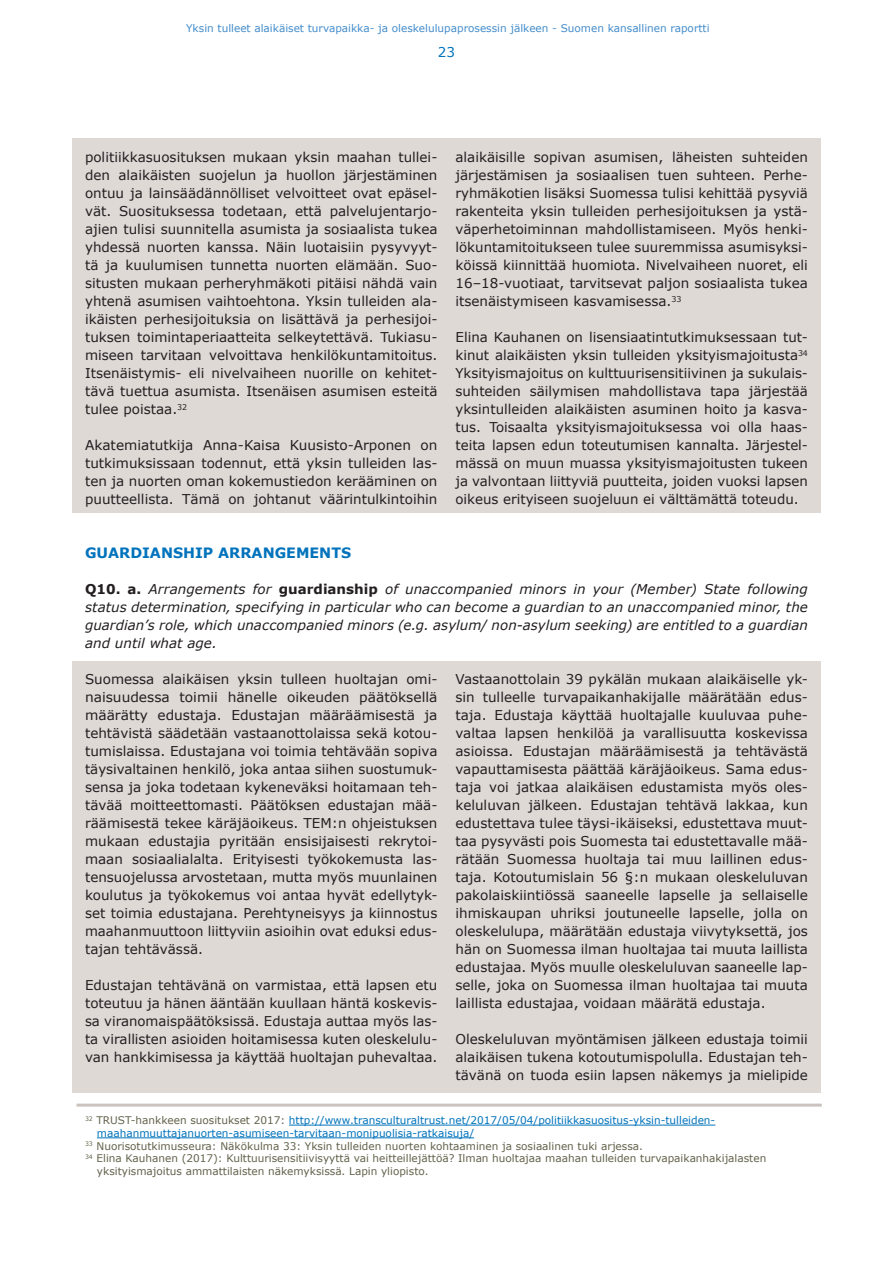
<style>
.page{position:relative;width:893px;height:1263px;background:#fff}
.page>*{position:absolute;margin:0;border:0;box-sizing:border-box;transform-origin:0 0}
.t1{font:700 14.25px "Verdana";color:#0073bc}
.t2{font:13.5px/18px "Verdana";color:#231f20;text-align:justify}
.t3{font:italic 13.5px/18px "Verdana";letter-spacing:.005em;color:#231f20;text-align:justify}
.t4{font:13.5px "Verdana";color:#0073bc}
.t5{font:10.5px "Verdana";color:#63624c}
.t6{font:10.5px "Verdana";color:#0073bc}
.t7{font:10.5px "Verdana";color:#448dcb}
.s1{font-weight:700;font-style:normal}
.s2{color:#63624c}
</style>
<div class="page">
<hr style="left:77px;top:1103px;width:745px;height:3px;background:#cbc3c0">
<div style="left:72px;top:661px;width:749px;height:432px;background:#dfd9d6"></div>
<div style="left:72px;top:138px;width:749px;height:375px;background:#dfd9d6"></div>
<hr style="left:289px;top:1125px;width:426px;height:1px;background:#0073bc">
<hr style="left:97px;top:1137px;width:377px;height:1px;background:#0073bc">
<p class="t7" style="left:186px;top:21px;width:525px">Yksin tulleet alaikäiset turvapaikka- ja oleskelulupaprosessin jälkeen - Suomen kansallinen raportti</p>
<p class="t4" style="left:438px;top:43px;width:19px">23</p>
<p class="t2" style="left:85px;top:148px;width:354px">politiikkasuosituksen mukaan yksin maahan tullei&shy;den alaikäisten suojelun ja huollon järjestäminen ontuu ja lainsäädännölliset velvoitteet ovat epäsel&shy;vät. Suosituksessa todetaan, että palvelujentarjo&shy;ajien tulisi suunnitella asumista ja sosiaalista tukea yhdessä nuorten kanssa. Näin luotaisiin pysyvyyt&shy;tä ja kuulumisen tunnetta nuorten elämään. Suo&shy;situsten mukaan perheryhmäkoti pitäisi nähdä vain yhtenä asumisen vaihtoehtona. Yksin tulleiden ala&shy;ikäisten perhesijoituksia on lisättävä ja perhesijoi&shy;tuksen toimintaperiaatteita selkeytettävä. Tukiasu&shy;miseen tarvitaan velvoittava henkilökuntamitoitus.<br>Itsenäistymis- eli nivelvaiheen nuorille on kehitet&shy;tävä tuettua asumista. Itsenäisen asumisen esteitä tulee poistaa.<sup>32</sup></p>
<p class="t2" style="left:85px;top:436px;width:354px">Akatemiatutkija Anna-Kaisa Kuusisto-Arponen on tutkimuksissaan todennut, että yksin tulleiden las&shy;ten ja nuorten oman kokemustiedon kerääminen on puutteellista. Tämä on johtanut väärintulkintoihin</p>
<p class="t2" style="left:455px;top:148px;width:354px">alaikäisille sopivan asumisen, läheisten suhteiden järjestämisen ja sosiaalisen tuen suhteen. Perhe&shy;ryhmäkotien lisäksi Suomessa tulisi kehittää pysyviä rakenteita yksin tulleiden perhesijoituksen ja ystä&shy;väperhetoiminnan mahdollistamiseen. Myös henki&shy;lökuntamitoitukseen tulee suuremmissa asumisyksi&shy;köissä kiinnittää huomiota. Nivelvaiheen nuoret, eli 16–18-vuotiaat, tarvitsevat paljon sosiaalista tukea itsenäistymiseen kasvamisessa.<sup>33</sup></p>
<p class="t2" style="left:455px;top:328px;width:354px">Elina Kauhanen on lisensiaatintutkimuksessaan tut&shy;kinut alaikäisten yksin tulleiden yksityismajoitusta<sup>34<br></sup>Yksityismajoitus on kulttuurisensitiivinen ja sukulais&shy;suhteiden säilymisen mahdollistava tapa järjestää yksintulleiden alaikäisten asuminen hoito ja kasva&shy;tus. Toisaalta yksityismajoituksessa voi olla haas&shy;teita lapsen edun toteutumisen kannalta. Järjestel&shy;mässä on muun muassa yksityismajoitusten tukeen ja valvontaan liittyviä puutteita, joiden vuoksi lapsen oikeus erityiseen suojeluun ei välttämättä toteudu.</p>
<p class="t1" style="left:85px;top:543px;width:268px">GUARDIANSHIP ARRANGEMENTS</p>
<p class="t3" style="left:85px;top:580px;width:724px"><span class="s1">Q10. a.</span> Arrangements for <span class="s1">guardianship</span> of unaccompanied minors in your (Member) State following status determination, specifying in particular who can become a guardian to an unaccompanied minor, the guardian’s role, which unaccompanied minors (e.g. asylum/ non-asylum seeking) are entitled to a guardian and until what age.</p>
<p class="t2" style="left:85px;top:670px;width:354px">Suomessa alaikäisen yksin tulleen huoltajan omi&shy;naisuudessa toimii hänelle oikeuden päätöksellä määrätty edustaja. Edustajan määräämisestä ja tehtävistä säädetään vastaanottolaissa sekä kotou&shy;tumislaissa. Edustajana voi toimia tehtävään sopiva täysivaltainen henkilö, joka antaa siihen suostumuk&shy;sensa ja joka todetaan kykeneväksi hoitamaan teh&shy;tävää moitteettomasti. Päätöksen edustajan mää&shy;räämisestä tekee käräjäoikeus. TEM:n ohjeistuksen mukaan edustajia pyritään ensisijaisesti rekrytoi&shy;maan sosiaalialalta. Erityisesti työkokemusta las&shy;tensuojelussa arvostetaan, mutta myös muunlainen koulutus ja työkokemus voi antaa hyvät edellytyk&shy;set toimia edustajana. Perehtyneisyys ja kiinnostus maahanmuuttoon liittyviin asioihin ovat eduksi edus&shy;tajan tehtävässä.</p>
<p class="t2" style="left:85px;top:976px;width:354px">Edustajan tehtävänä on varmistaa, että lapsen etu toteutuu ja hänen ääntään kuullaan häntä koskevis&shy;sa viranomaispäätöksissä. Edustaja auttaa myös las&shy;ta virallisten asioiden hoitamisessa kuten oleskelulu&shy;van hankkimisessa ja käyttää huoltajan puhevaltaa.</p>
<p class="t2" style="left:455px;top:670px;width:354px">Vastaanottolain 39 pykälän mukaan alaikäiselle yk&shy;sin tulleelle turvapaikanhakijalle määrätään edus&shy;taja. Edustaja käyttää huoltajalle kuuluvaa puhe&shy;valtaa lapsen henkilöä ja varallisuutta koskevissa asioissa. Edustajan määräämisestä ja tehtävästä vapauttamisesta päättää käräjäoikeus. Sama edus&shy;taja voi jatkaa alaikäisen edustamista myös oles&shy;keluluvan jälkeen. Edustajan tehtävä lakkaa, kun edustettava tulee täysi-ikäiseksi, edustettava muut&shy;taa pysyvästi pois Suomesta tai edustettavalle mää&shy;rätään Suomessa huoltaja tai muu laillinen edus&shy;taja. Kotoutumislain 56 §:n mukaan oleskeluluvan pakolaiskiintiössä saaneelle lapselle ja sellaiselle ihmiskaupan uhriksi joutuneelle lapselle, jolla on oleskelulupa, määrätään edustaja viivytyksettä, jos hän on Suomessa ilman huoltajaa tai muuta laillista edustajaa. Myös muulle oleskeluluvan saaneelle lap&shy;selle, joka on Suomessa ilman huoltajaa tai muuta laillista edustajaa, voidaan määrätä edustaja.</p>
<p class="t2" style="left:455px;top:1030px;width:354px">Oleskeluluvan myöntämisen jälkeen edustaja toimii alaikäisen tukena kotoutumispolulla. Edustajan teh&shy;tävänä on tuoda esiin lapsen näkemys ja mielipide</p>
<p class="t6" style="left:85px;top:1113px;width:632px"><sup>32</sup> <span class="s2">TRUST-hankkeen suositukset 2017:</span> http://www.transculturaltrust.net/2017/05/04/politiikkasuositus-yksin-tulleiden-</p>
<p class="t6" style="left:97px;top:1126px;width:379px">maahanmuuttajanuorten-asumiseen-tarvitaan-monipuolisia-ratkaisuja/</p>
<p class="t5" style="left:85px;top:1138px;width:559px"><sup>33</sup> Nuorisotutkimusseura: Näkökulma 33: Yksin tulleiden nuorten kohtaaminen ja sosiaalinen tuki arjessa.</p>
<p class="t5" style="left:85px;top:1151px;width:683px"><sup>34</sup> Elina Kauhanen (2017): Kulttuurisensitiivisyyttä vai heitteillejättöä? Ilman huoltajaa maahan tulleiden turvapaikanhakijalasten</p>
<p class="t5" style="left:97px;top:1164px;width:333px">yksityismajoitus ammattilaisten näkemyksissä. Lapin yliopisto.</p>
</div>
